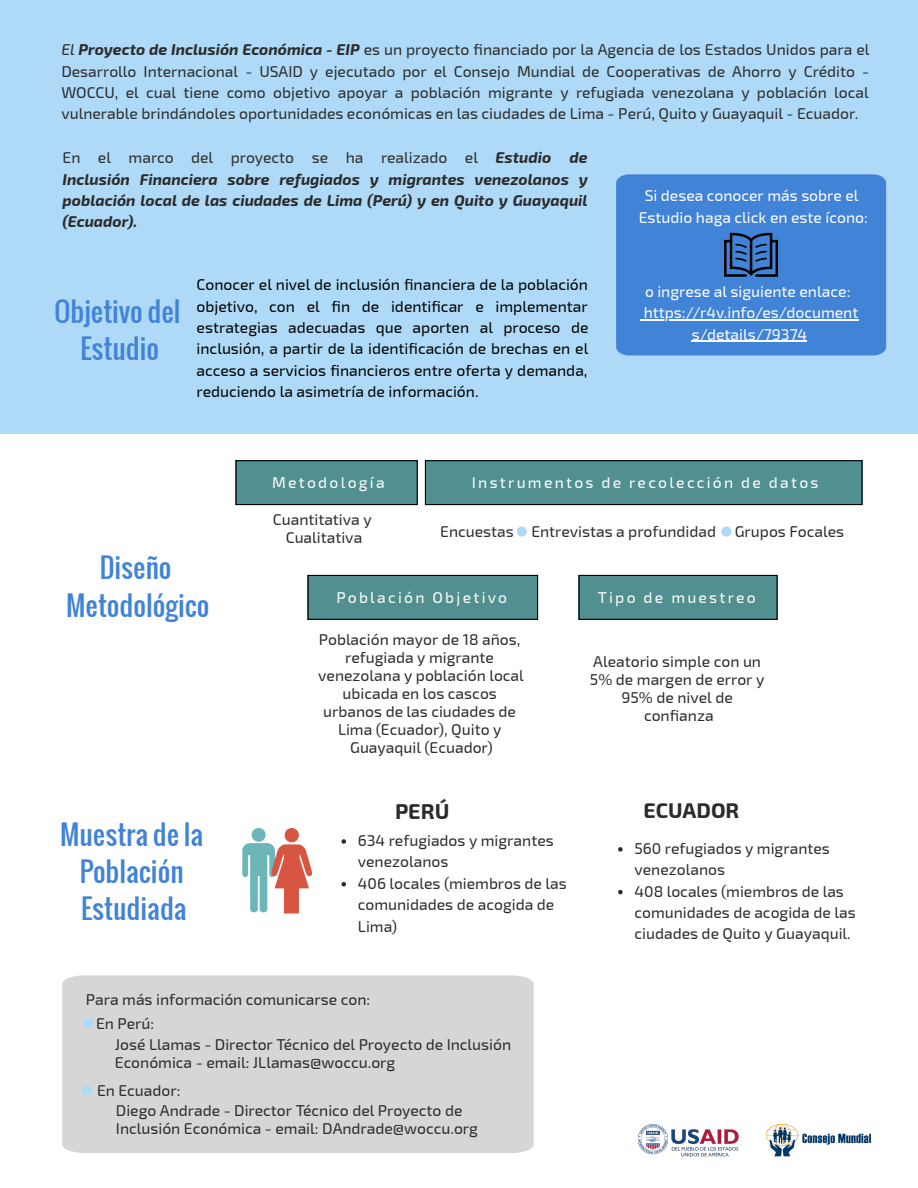
<style>
.page{position:relative;width:918px;height:1188px;background:#fff}
.page>*{position:absolute;margin:0;border:0;box-sizing:border-box;transform-origin:0 0}
.t1{font:27px/37.2px "Oswald";color:#4183d7;text-align:center}
.t2{font:700 21.6px "Exo 2.0";color:#2b2b2b}
.t3{font:700 21.3px "Exo 2.0";color:#2b2b2b}
.t4{font:15.75px/18px "Exo 2.0";color:#2b2b2b}
.t5{font:15.75px/21.3px "Exo 2.0";color:#000;text-align:justify}
.t6{font:italic 700 15.75px/21.3px "Exo 2.0";color:#2b2b2b;text-align:justify}
.t7{font:15.75px/21.3px "Exo 2.0";color:#fff;text-align:center}
.t8{font:15.75px "Exo 2.0";letter-spacing:.145em;color:#fff}
.s1{font-style:italic}
.s2{font-weight:700;font-style:italic}
.s3{font-weight:400;font-style:normal}
</style>
<div class="page">
<div style="left:0;top:0;width:918px;height:433px;background:#aedaf7"></div>
<div style="left:236px;top:460px;width:182px;height:45px;background:#518f91"></div>
<div style="left:236px;top:460px;width:182px;height:45px;border:1px solid #000"></div>
<div style="left:425px;top:460px;width:438px;height:45px;background:#518f91"></div>
<div style="left:425px;top:460px;width:438px;height:45px;border:1px solid #000"></div>
<div style="left:721px;top:526px;width:10px;height:11px;background:#aedaf7;border-radius:50%"></div>
<div style="left:517px;top:526px;width:10px;height:11px;background:#aedaf7;border-radius:50%"></div>
<div style="left:308px;top:575px;width:230px;height:45px;background:#518f91"></div>
<div style="left:308px;top:575px;width:230px;height:45px;border:1px solid #000"></div>
<div style="left:579px;top:575px;width:199px;height:45px;background:#518f91"></div>
<div style="left:579px;top:575px;width:199px;height:45px;border:1px solid #000"></div>
<svg style="left:342px;top:839px;width:4px;height:5px"></svg>
<svg style="left:342px;top:882px;width:4px;height:4px"></svg>
<svg style="left:242px;top:828px;width:70px;height:86px"></svg>
<svg style="left:618px;top:847px;width:5px;height:5px"></svg>
<svg style="left:618px;top:890px;width:5px;height:4px"></svg>
<img style="left:637px;top:1124px;width:234px;height:33px">
<div style="left:616px;top:174px;width:270px;height:182px;background:#4183d7"></div>
<svg style="left:724px;top:233px;width:54px;height:44px"></svg>
<hr style="left:644px;top:320px;width:215px;height:1px;background:#fff">
<hr style="left:692px;top:341px;width:115px;height:1px;background:#fff">
<div style="left:62px;top:975px;width:472px;height:178px;background:#d6d6d6"></div>
<div style="left:84px;top:1018px;width:10px;height:10px;background:#aedaf7;border-radius:50%"></div>
<div style="left:82px;top:1086px;width:10px;height:10px;background:#aedaf7;border-radius:50%"></div>
<p class="t4" style="left:61px;top:39px;width:810px;line-height:21.3px;text-align:justify"><span class="s1">El</span> <span class="s2">Proyecto de Inclusión Económica - EIP</span> es un proyecto financiado por la Agencia de los Estados Unidos para el Desarrollo Internacional - USAID y ejecutado por el Consejo Mundial de Cooperativas de Ahorro y Crédito - WOCCU, el cual tiene como objetivo apoyar a población migrante y refugiada venezolana y población local vulnerable brindándoles oportunidades económicas en las ciudades de Lima - Perú, Quito y Guayaquil - Ecuador.</p>
<p class="t6" style="left:63px;top:147px;width:527px"><span class="s3">En el marco del proyecto se ha realizado el</span> Estudio de Inclusión Financiera sobre refugiados y migrantes venezolanos y población local de las ciudades de Lima (Perú) y en Quito y Guayaquil (Ecuador).</p>
<h1 class="t1" style="left:54px;top:292px;width:128px">Objetivo del<br>Estudio</h1>
<p class="t5" style="left:197px;top:275px;width:393px">Conocer el nivel de inclusión financiera de la población objetivo, con el fin de identificar e implementar estrategias adecuadas que aporten al proceso de inclusión, a partir de la identificación de brechas en el acceso a servicios financieros entre oferta y demanda, reduciendo la asimetría de información.</p>
<p class="t7" style="left:639px;top:186px;width:230px">Si desea conocer más sobre el<br>Estudio haga click en este ícono:</p>
<p class="t7" style="left:644px;top:281px;width:216px">o ingrese al siguiente enlace: https://r4v.info/es/document s/details/79374</p>
<h1 class="t1" style="left:66px;top:549px;width:145px">Diseño<br>Metodológico</h1>
<h1 class="t1" style="left:60px;top:815px;width:145px">Muestra de la<br>Población<br>Estudiada</h1>
<p class="t8" style="left:272px;top:474px;width:114px">Metodología</p>
<p class="t4" style="left:273px;top:511px;width:100px;text-align:center">Cuantitativa y<br>Cualitativa</p>
<p class="t8" style="left:472px;top:474px;width:348px">Instrumentos de recolección de datos</p>
<p class="t4" style="left:440px;top:523px;width:405px">Encuestas Entrevistas a profundidad Grupos Focales</p>
<p class="t8" style="left:336px;top:588px;width:172px">Población Objetivo</p>
<p class="t4" style="left:318px;top:631px;width:207px;text-align:center">Población mayor de 18 años, refugiada y migrante venezolana y población local ubicada en los cascos urbanos de las ciudades de<br>Lima (Ecuador), Quito y<br>Guayaquil (Ecuador)</p>
<p class="t8" style="left:598px;top:588px;width:160px">Tipo de muestreo</p>
<p class="t4" style="left:590px;top:653px;width:176px;text-align:center">Aleatorio simple con un<br>5% de margen de error y<br>95% de nivel de confianza</p>
<h2 class="t2" style="left:395px;top:799px;width:56px">PERÚ</h2>
<h3 class="t3" style="left:644px;top:798px;width:97px">ECUADOR</h3>
<p class="t4" style="left:635px;top:838px;width:223px;line-height:21.3px">560 refugiados y migrantes venezolanos<br>408 locales (miembros de las comunidades de acogida de las ciudades de Quito y Guayaquil.</p>
<p class="t4" style="left:358px;top:830px;width:210px;line-height:21.3px">634 refugiados y migrantes venezolanos<br>406 locales (miembros de las comunidades de acogida de<br>Lima)</p>
<p class="t4" style="left:86px;top:991px;width:286px">Para más información comunicarse con:</p>
<p class="t4" style="left:96px;top:1015px;width:60px">En Perú:</p>
<p class="t4" style="left:115px;top:1036px;width:398px">José Llamas - Director Técnico del Proyecto de Inclusión<br>Económica - email: JLlamas@woccu.org</p>
<p class="t4" style="left:97px;top:1082px;width:85px">En Ecuador:</p>
<p class="t4" style="left:116px;top:1102px;width:364px">Diego Andrade - Director Técnico del Proyecto de<br>Inclusión Económica - email: DAndrade@woccu.org</p>
</div>
